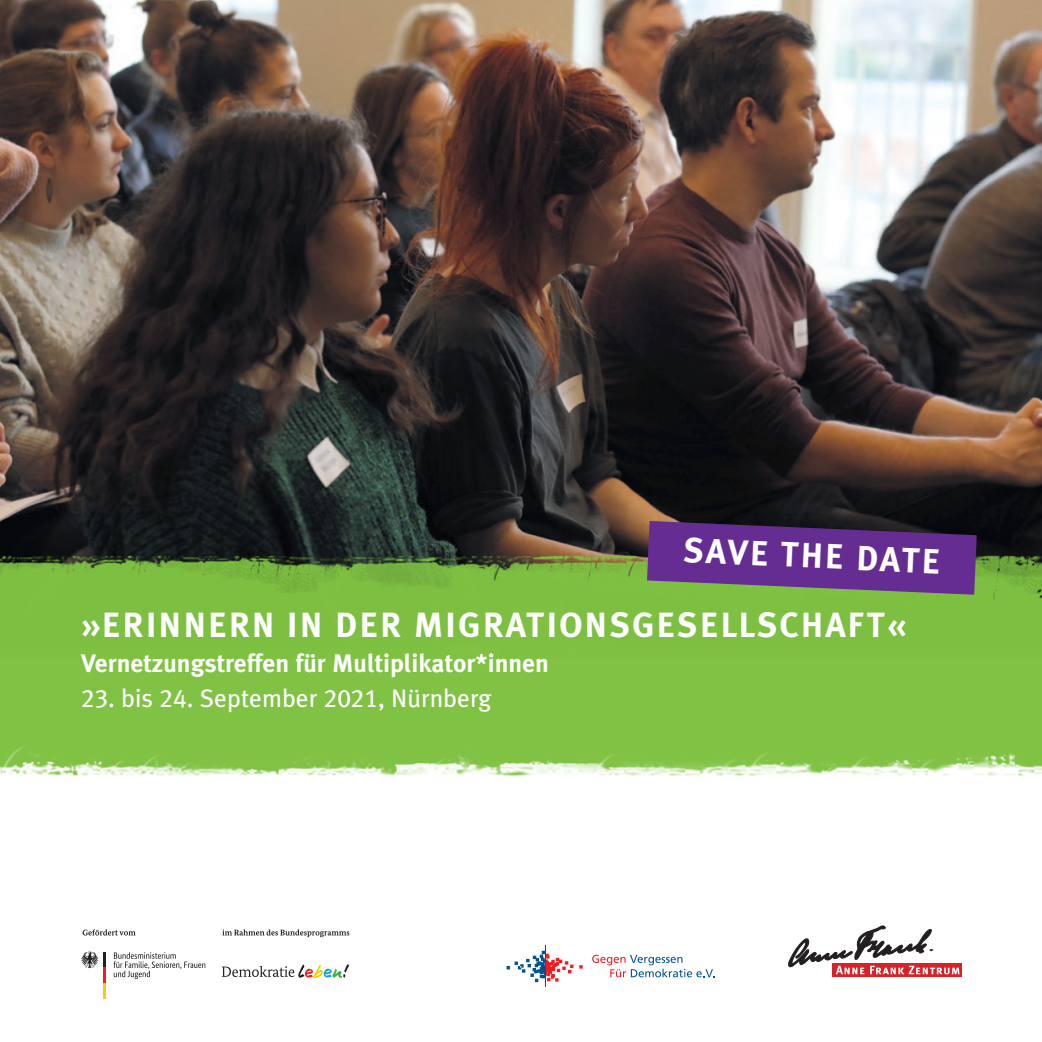
<style>
.page{position:relative;width:1042px;height:1042px;background:#fff}
.page>*{position:absolute;margin:0;border:0;box-sizing:border-box;transform-origin:0 0}
.t1{font:700 35px "Meta Plus";letter-spacing:.055em;color:#fff}
.t2{font:35px "Meta Plus Bold Caps";color:#fff}
.t3{font:700 25.38px "Meta Plus";color:#fff}
.t4{font:25.38px "Meta Plus";color:#fff}
.s1{font-family:"Meta Plus Book Caps"}
</style>
<div class="page">
<svg style="left:506px;top:951px;width:77px;height:31px"></svg>
<svg style="left:592px;top:955px;width:122px;height:22px"></svg>
<hr style="left:545px;top:945px;width:1px;height:42px;background:#00548e">
<svg style="left:833px;top:963px;width:129px;height:14px"></svg>
<svg style="left:788px;top:925px;width:171px;height:49px"></svg>
<img style="left:0;top:0;width:1042px;height:546px">
<hr style="left:103px;top:952px;width:3px;height:15px;background:#231f20">
<hr style="left:103px;top:967px;width:3px;height:16px;background:#ee1d23">
<hr style="left:103px;top:983px;width:3px;height:15px;background:#f4cf02">
<svg style="left:81px;top:951px;width:18px;height:17px"></svg>
<svg style="left:83px;top:929px;width:53px;height:6px"></svg>
<svg style="left:222px;top:929px;width:127px;height:8px"></svg>
<svg style="left:113px;top:952px;width:92px;height:27px"></svg>
<svg style="left:222px;top:964px;width:127px;height:14px"></svg>
<img style="left:0;top:546px;width:1042px;height:99px">
<img style="left:0;top:645px;width:1042px;height:131px">
<svg style="left:647px;top:521px;width:330px;height:74px;background:#603a7c"></svg>
<p class="t2" style="left:684px;top:531px;width:258px;rotate:2deg">SAVE THE DATE</p>
<p class="t1" style="left:81px;top:608px;width:826px">»ERINNERN IN DER MIGRATIONS GESELLSCHAFT«</p>
<p class="t3" style="left:81px;top:651px;width:469px">Vernetzungstreffen für Multiplikator*innen</p>
<p class="t4" style="left:81px;top:688px;width:412px"><span class="s1">23.</span> bis <span class="s1">24.</span> September <span class="s1">2021</span>, Nürnberg</p>
</div>
